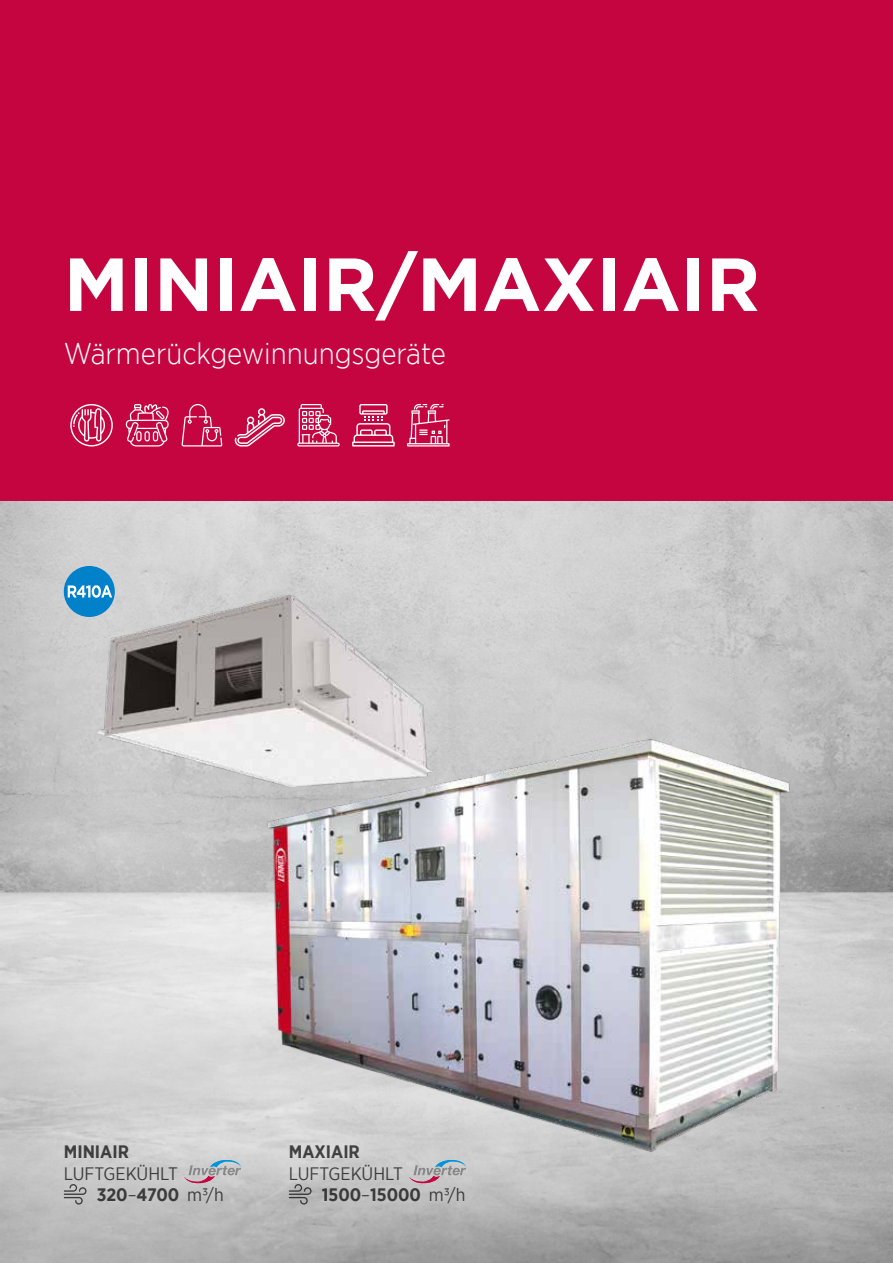
<style>
.page{position:relative;width:893px;height:1263px;background:#fff}
.page>*{position:absolute;margin:0;border:0;box-sizing:border-box;transform-origin:0 0}
.t1{font:700 75px "Gotham";color:#fff}
.t2{font:300 30px "Gotham Narrow";color:#fff}
.t3{font:18px/21.6px "Gotham Narrow";color:#000}
.t4{font:700 18px "Gotham Narrow";color:#000}
.s1{font-weight:700}
</style>
<div class="page">
<div style="left:0;top:0;width:893px;height:502px;background:#c4053f"></div>
<img style="left:0;top:502px;width:893px;height:761px">
<svg style="left:183px;top:1156px;width:59px;height:31px;background:#bcbbc0"></svg>
<svg style="left:408px;top:1156px;width:59px;height:31px;background:#bab9be"></svg>
<div style="left:64px;top:566px;width:51px;height:51px;background:#0081c9;border-radius:50%"></div>
<svg style="left:68px;top:585px;width:43px;height:13px"></svg>
<img style="left:98px;top:594px;width:335px;height:192px">
<img style="left:265px;top:732px;width:530px;height:423px">
<hr style="left:0;top:595px;width:1px;height:667px;background:#dadada">
<svg style="left:70px;top:404px;width:43px;height:42px"></svg>
<svg style="left:126px;top:404px;width:43px;height:42px"></svg>
<svg style="left:181px;top:404px;width:41px;height:42px"></svg>
<svg style="left:235px;top:408px;width:50px;height:38px"></svg>
<svg style="left:297px;top:404px;width:43px;height:42px"></svg>
<svg style="left:352px;top:404px;width:43px;height:42px"></svg>
<svg style="left:407px;top:404px;width:43px;height:42px"></svg>
<svg style="left:64px;top:1184px;width:23px;height:20px"></svg>
<svg style="left:289px;top:1184px;width:23px;height:20px"></svg>
<h1 class="t1" style="left:64px;top:235px;width:698px">MINIAIR/MAXIAIR</h1>
<h2 class="t2" style="left:64px;top:335px;width:384px">Wärmerückgewinnungsgeräte</h2>
<p class="t4" style="left:64px;top:1140px;width:67px">MINIAIR</p>
<p class="t3" style="left:97px;top:1162px;width:128px;text-indent:-33px">LUFTGEKÜHLT<br><span class="s1">320</span>–<span class="s1">4700</span> m3/h</p>
<p class="t4" style="left:289px;top:1140px;width:73px">MAXIAIR</p>
<p class="t3" style="left:322px;top:1162px;width:145px;text-indent:-33px">LUFTGEKÜHLT<br><span class="s1">1500</span>–<span class="s1">15000</span> m3/h</p>
</div>
